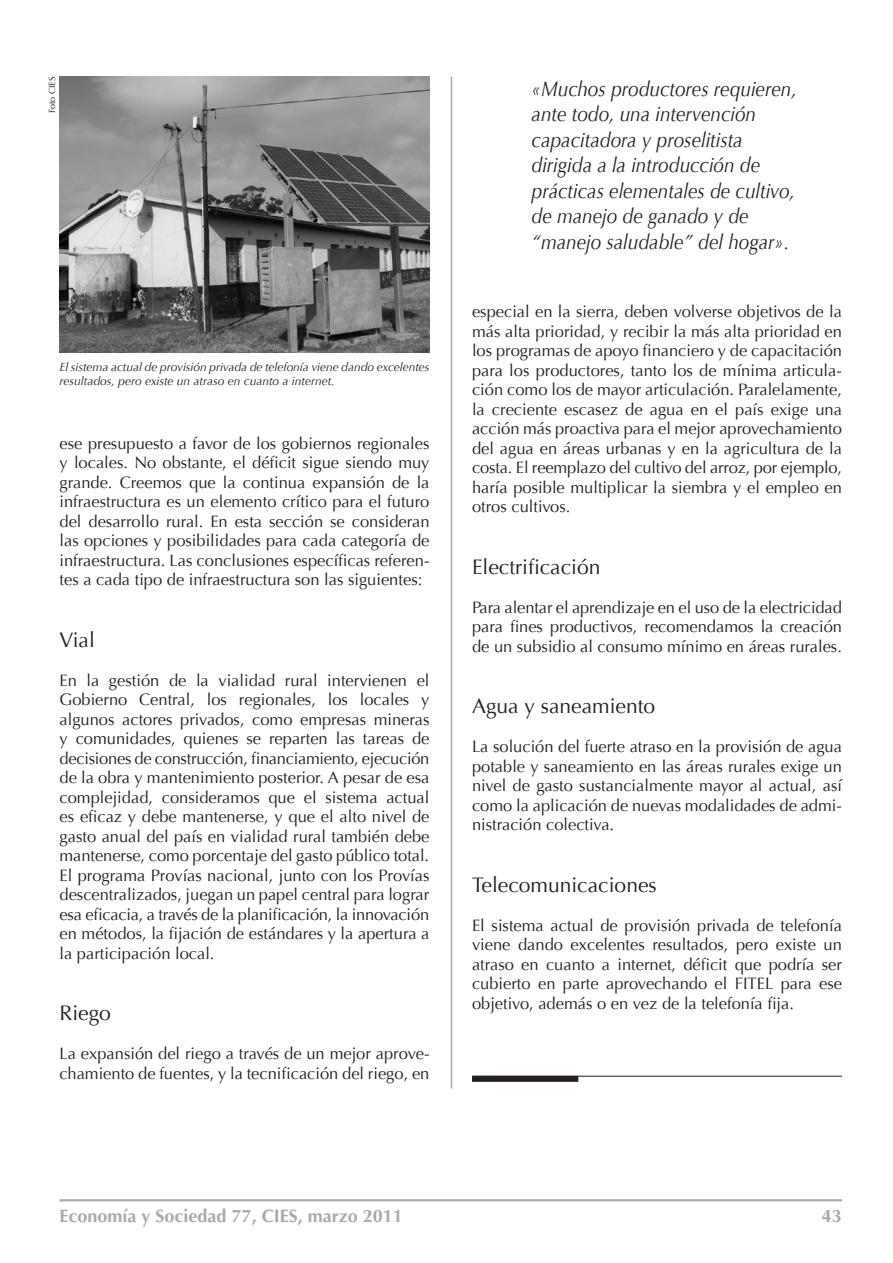
<style>
.page{position:relative;width:893px;height:1263px;background:#fff}
.page>*{position:absolute;margin:0;border:0;box-sizing:border-box;transform-origin:0 0}
.sumillas{font:italic 21px/25.5px "Optima";color:#231f20;scale:.9 1}
.subtitulo_2{font:21px "Optima";color:#231f20}
.t1{font:700 18px "Optima LH East A";color:#a8a9ad}
.t2{font:16.5px/19.5px "Optima";color:#231f20;text-align:justify}
.t3{font:italic 12px/14.2px "Optima";letter-spacing:-.005em;color:#231f20}
.t4{font:9px "Optima";color:#231f20}
</style>
<div class="page">
<hr style="left:60px;top:1199px;width:782px;height:2px;background:#a8a9ad">
<hr style="left:451px;top:76px;width:1px;height:1012px;background:#a8a9ad">
<img style="left:60px;top:77px;width:369px;height:276px">
<hr style="left:472px;top:1076px;width:370px;height:1px;background:#231f20">
<div style="left:472px;top:1076px;width:106px;height:6px;background:#231f20"></div>
<p class="t4" style="left:47px;top:113px;width:38px;rotate:-90deg">Foto CIES</p>
<p class="t3" style="left:60px;top:360px;width:371px">El sistema actual de provisión privada de telefonía viene dando excelentes resultados, pero existe un atraso en cuanto a internet.</p>
<p class="t2" style="left:60px;top:434px;width:371px">ese presupuesto a favor de los gobiernos regionales y locales. No obstante, el déficit sigue siendo muy grande. Creemos que la continua expansión de la infraestructura es un elemento crítico para el futuro del desarrollo rural. En esta sección se consideran las opciones y posibilidades para cada categoría de infraestructura. Las conclusiones específicas referen&shy;tes a cada tipo de infraestructura son las siguientes:</p>
<p class="subtitulo_2" style="left:60px;top:628px;width:37px">Vial</p>
<p class="t2" style="left:60px;top:671px;width:371px">En la gestión de la vialidad rural intervienen el Gobierno Central, los regionales, los locales y algunos actores privados, como empresas mineras y comunidades, quienes se reparten las tareas de decisiones de construcción, financiamiento, ejecución de la obra y mantenimiento posterior. A pesar de esa complejidad, consideramos que el sistema actual es eficaz y debe mantenerse, y que el alto nivel de gasto anual del país en vialidad rural también debe mantenerse, como porcentaje del gasto público total.<br>El programa Provías nacional, junto con los Provías descentralizados, juegan un papel central para lograr esa eficacia, a través de la planificación, la innovación en métodos, la fijación de estándares y la apertura a la participación local.</p>
<p class="subtitulo_2" style="left:60px;top:1001px;width:53px">Riego</p>
<p class="t2" style="left:60px;top:1044px;width:371px">La expansión del riego a través de un mejor aprove&shy;chamiento de fuentes, y la tecnificación del riego, en</p>
<p class="sumillas" style="left:532px;top:76px;width:296px">«Muchos productores requieren, ante todo, una intervención capacitadora y proselitista dirigida a la introducción de prácticas elementales de cultivo, de manejo de ganado y de “manejo saludable” del hogar».</p>
<p class="t2" style="left:472px;top:302px;width:372px">especial en la sierra, deben volverse objetivos de la más alta prioridad, y recibir la más alta prioridad en los programas de apoyo financiero y de capacitación para los productores, tanto los de mínima articula&shy;ción como los de mayor articulación. Paralelamente, la creciente escasez de agua en el país exige una acción más proactiva para el mejor aprovechamiento del agua en áreas urbanas y en la agricultura de la costa. El reemplazo del cultivo del arroz, por ejemplo, haría posible multiplicar la siembra y el empleo en otros cultivos.</p>
<p class="subtitulo_2" style="left:472px;top:554px;width:130px">Electrificación</p>
<p class="t2" style="left:472px;top:597px;width:371px">Para alentar el aprendizaje en el uso de la electricidad para fines productivos, recomendamos la creación de un subsidio al consumo mínimo en áreas rurales.</p>
<p class="subtitulo_2" style="left:472px;top:694px;width:185px">Agua y saneamiento</p>
<p class="t2" style="left:472px;top:737px;width:371px">La solución del fuerte atraso en la provisión de agua potable y saneamiento en las áreas rurales exige un nivel de gasto sustancialmente mayor al actual, así como la aplicación de nuevas modalidades de admi&shy;nistración colectiva.</p>
<p class="subtitulo_2" style="left:472px;top:872px;width:186px">Telecomunicaciones</p>
<p class="t2" style="left:472px;top:915px;width:371px">El sistema actual de provisión privada de telefonía viene dando excelentes resultados, pero existe un atraso en cuanto a internet, déficit que podría ser cubierto en parte aprovechando el FITEL para ese objetivo, además o en vez de la telefonía fija.</p>
<p class="t1" style="left:60px;top:1204px;width:345px">Economía y Sociedad 77, CIES, marzo 2011</p>
<p class="t1" style="left:822px;top:1204px;width:22px">43</p>
</div>
